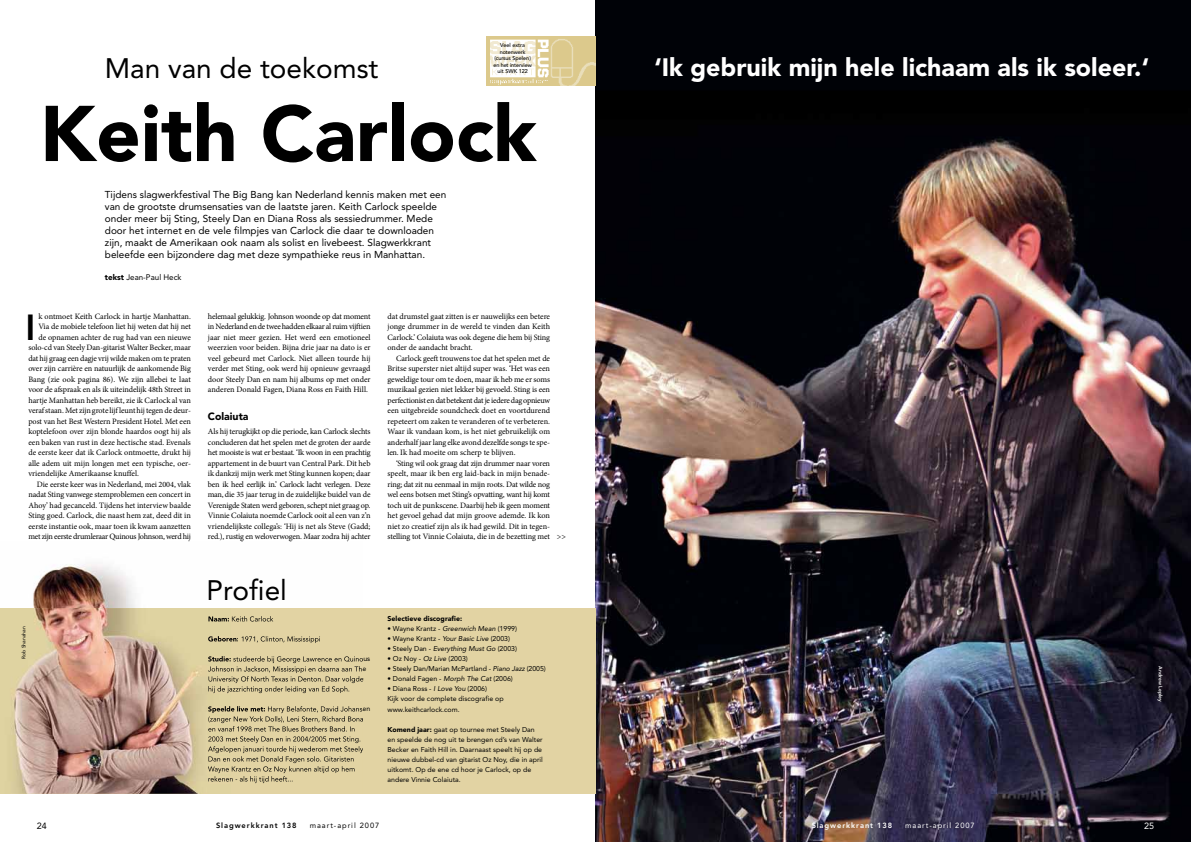
<style>
.page{position:relative;width:1191px;height:842px;background:#fff}
.page>*{position:absolute;margin:0;border:0;box-sizing:border-box;transform-origin:0 0}
.t1{font:900 78px "Avenir LT Std";color:#000}
.t2{font:800 36px "Avenir LT Std";color:#000}
.t3{font:28px "Avenir LT Std";color:#000}
.t4{font:900 25px "Avenir LT Std";color:#fff}
.t5{font:900 10.5px "Avenir LT Std";color:#000}
.t6{font:10px/12px "Avenir LT Std";color:#000}
.t7{font:9px "Avenir LT Std";color:#000}
.t8{font:9px "Avenir LT Std";color:#fff}
.t9{font:8.2px/10.5px "Minion Pro";letter-spacing:-.01em;color:#000;text-align:justify}
.t10{font:8.2px "Minion Pro";letter-spacing:-.03em;color:#000}
.t11{font:8px "Avenir LT Std";color:#000}
.t12{font:800 7.5px "Avenir LT Std";letter-spacing:.125em;color:#000}
.t13{font:800 7.5px "Avenir LT Std";letter-spacing:.125em;color:#fff}
.t14{font:7.5px "Avenir LT Std";letter-spacing:.125em;color:#000}
.t15{font:7.5px "Avenir LT Std";letter-spacing:.125em;color:#fff}
.t16{font:7px/10px "Avenir LT Std";color:#000}
.t17{font:900 7px "Avenir LT Std";color:#000}
.t18{font:500 5.5px/6.5px "Avenir LT Std";letter-spacing:-.02em;color:#000;text-align:center}
.t19{font:800 5px "Avenir LT Std";color:#fff}
.t20{font:5px "Avenir LT Std";color:#000}
.s1{font-weight:900}
.s2{font-style:italic}
</style>
<div class="page">
<img style="left:595px;top:0;width:596px;height:842px">
<div style="left:0;top:608px;width:595px;height:186px;background:#e2d3a3"></div>
<img style="left:11px;top:564px;width:350px;height:230px">
<img style="left:208px;top:616px;width:21px;height:5px">
<img style="left:229px;top:616px;width:44px;height:5px">
<img style="left:208px;top:636px;width:30px;height:5px">
<img style="left:239px;top:636px;width:81px;height:7px">
<img style="left:208px;top:656px;width:23px;height:5px">
<img style="left:231px;top:656px;width:132px;height:7px">
<img style="left:208px;top:666px;width:155px;height:7px">
<img style="left:208px;top:676px;width:155px;height:7px">
<img style="left:208px;top:686px;width:141px;height:7px">
<img style="left:208px;top:706px;width:57px;height:7px">
<img style="left:265px;top:706px;width:98px;height:7px">
<img style="left:208px;top:716px;width:155px;height:7px">
<img style="left:208px;top:726px;width:147px;height:5px">
<img style="left:208px;top:736px;width:153px;height:7px">
<img style="left:208px;top:746px;width:155px;height:7px">
<img style="left:208px;top:756px;width:146px;height:7px">
<img style="left:208px;top:766px;width:146px;height:7px">
<img style="left:208px;top:776px;width:85px;height:7px">
<img style="left:486px;top:37px;width:109px;height:49px">
<p class="t18" style="left:493px;top:42px;width:40px">Veel extra notenwerk (cursus Spelen) en het interview uit SWK 122</p>
<h3 class="t3" style="left:105px;top:52px;width:275px">Man van de toekomst</h3>
<h3 class="t4" style="left:654px;top:52px;width:496px">‘Ik gebruik mijn hele lichaam als ik soleer.‘</h3>
<h1 class="t1" style="left:40px;top:87px;width:498px">Keith Carlock</h1>
<p class="t6" style="left:105px;top:188px;width:343px">Tijdens slagwerkfestival The Big Bang kan Nederland kennis maken met een van de grootste drumsensaties van de laatste jaren. Keith Carlock speelde onder meer bij Sting, Steely Dan en Diana Ross als sessiedrummer. Mede door het internet en de vele filmpjes van Carlock die daar te downloaden zijn, maakt de Amerikaan ook naam als solist en livebeest. Slagwerkkrant beleefde een bijzondere dag met deze sympathieke reus in Manhattan.</p>
<p class="t11" style="left:105px;top:273px;width:78px"><span class="s1">tekst</span> Jean-Paul Heck</p>
<h2 class="t2" style="left:26px;top:306px;width:11px">I</h2>
<p class="t9" style="left:38px;top:311px;width:154px">k ontmoet Keith Carlock in hartje Manhattan.</p>
<p class="t9" style="left:38px;top:322px;width:154px">Via de mobiele telefoon liet hij weten dat hij net</p>
<p class="t9" style="left:38px;top:332px;width:154px">de opnamen achter de rug had van een nieuwe</p>
<p class="t9" style="left:28px;top:343px;width:164px">solo-cd van Steely Dan-gitarist Walter Becker, maar</p>
<p class="t9" style="left:28px;top:353px;width:164px">dat hij graag een dagje vrij wilde maken om te praten</p>
<p class="t9" style="left:28px;top:364px;width:164px">over zijn carrière en natuurlijk de aankomende Big</p>
<p class="t9" style="left:28px;top:374px;width:164px">Bang (zie ook pagina 86). We zijn allebei te laat</p>
<p class="t9" style="left:28px;top:385px;width:164px">voor de afspraak en als ik uiteindelijk 48th Street in</p>
<p class="t9" style="left:28px;top:395px;width:164px">hartje Manhattan heb bereikt, zie ik Carlock al van</p>
<p class="t9" style="left:28px;top:406px;width:164px">veraf staan. Met zijn grote lijf leunt hij tegen de deur-</p>
<p class="t9" style="left:28px;top:416px;width:164px">post van het Best Western President Hotel. Met een</p>
<p class="t9" style="left:28px;top:427px;width:164px">koptelefoon over zijn blonde haardos oogt hij als</p>
<p class="t9" style="left:28px;top:437px;width:164px">een baken van rust in deze hectische stad. Evenals</p>
<p class="t9" style="left:28px;top:448px;width:164px">de eerste keer dat ik Carlock ontmoette, drukt hij</p>
<p class="t9" style="left:28px;top:458px;width:164px">alle adem uit mijn longen met een typische, oer-</p>
<p class="t9" style="left:28px;top:469px;width:112px">vriendelijke Ameri kaanse knuffel.</p>
<p class="t9" style="left:37px;top:479px;width:156px">Die eerste keer was in Nederland, mei 2004, vlak</p>
<p class="t9" style="left:28px;top:490px;width:164px">nadat Sting vanwege stemproblemen een concert in</p>
<p class="t9" style="left:28px;top:500px;width:164px">Ahoy’ had gecanceld. Tijdens het interview baalde</p>
<p class="t9" style="left:28px;top:511px;width:164px">Sting goed. Carlock, die naast hem zat, deed dit in</p>
<p class="t9" style="left:28px;top:521px;width:164px">eerste instantie ook, maar toen ik kwam aanzetten</p>
<p class="t10" style="left:28px;top:532px;width:164px">met zijn eerste drumleraar Quinous Johnson, werd hij</p>
<p class="t20" style="left:21px;top:659px;width:34px;rotate:-90deg">Rob Shanahan</p>
<p class="t9" style="left:208px;top:311px;width:164px">helemaal gelukkig. Johnson woonde op dat moment in Nederland en de twee hadden elkaar al ruim vijftien jaar niet meer gezien. Het werd een emotioneel weerzien voor beiden. Bijna drie jaar na dato is er veel gebeurd met Carlock. Niet alleen tourde hij verder met Sting, ook werd hij opnieuw gevraagd door Steely Dan en nam hij albums op met onder anderen Donald Fagen, Diana Ross en Faith Hill.</p>
<p class="t5" style="left:208px;top:410px;width:42px">Colaiuta</p>
<p class="t9" style="left:208px;top:427px;width:164px">Als hij terugkijkt op die periode, kan Carlock slechts concluderen dat het spelen met de groten der aarde het mooiste is wat er bestaat. ‘Ik woon in een prachtig appartement in de buurt van Central Park. Dit heb ik dankzij mijn werk met Sting kunnen kopen; daar ben ik heel eerlijk in.’ Carlock lacht verlegen. Deze man, die 35 jaar terug in de zuidelijke buidel van de Verenigde Staten werd geboren, schept niet graag op.<br>Vinnie Colaiuta noemde Carlock ooit al een van z’n vriendelijkste collega’s: ‘Hij is net als Steve (Gadd; red.), rustig en weloverwogen. Maar zodra hij achter</p>
<h3 class="t3" style="left:206px;top:573px;width:82px">Profiel</h3>
<p class="t9" style="left:387px;top:311px;width:164px">dat drumstel gaat zitten is er nauwelijks een betere jonge drummer in de wereld te vinden dan Keith Carlock.’ Colaiuta was ook degene die hem bij Sting onder de aandacht bracht.</p>
<p class="t9" style="left:387px;top:353px;width:164px;text-indent:9px">Carlock geeft trouwens toe dat het spelen met de Britse superster niet altijd super was. ‘Het was een geweldige tour om te doen, maar ik heb me er soms muzikaal gezien niet lekker bij gevoeld. Sting is een perfectionist en dat betekent dat je iedere dag opnieuw een uitgebreide soundcheck doet en voortdurend repeteert om zaken te veranderen of te verbeteren.<br>Waar ik vandaan kom, is het niet gebruikelijk om anderhalf jaar lang elke avond dezelfde songs te spe&shy;len. Ik had moeite om scherp te blijven.</p>
<p class="t9" style="left:387px;top:458px;width:164px;text-indent:9px">‘Sting wil ook graag dat zijn drummer naar voren speelt, maar ik ben erg laid-back in mijn benade&shy;ring; dat zit nu eenmaal in mijn roots. Dat wilde nog wel eens botsen met Sting’s opvatting, want hij komt toch uit de punkscene. Daarbij heb ik geen moment het gevoel gehad dat mijn groove ademde. Ik kon niet zo creatief zijn als ik had gewild. Dit in tegen&shy;stelling tot Vinnie Colaiuta, die in de bezetting met</p>
<p class="t9" style="left:557px;top:532px;width:11px">&gt;&gt;</p>
<p class="t17" style="left:387px;top:615px;width:76px">Selectieve discografie:</p>
<p class="t16" style="left:387px;top:624px;width:131px">• Wayne Krantz - <span class="s2">Greenwich Mean</span> (1999)</p>
<p class="t16" style="left:387px;top:634px;width:124px">• Wayne Krantz - <span class="s2">Your Basic Live</span> (2003)</p>
<p class="t16" style="left:387px;top:644px;width:131px">• Steely Dan - <span class="s2">Everything Must Go</span> (2003)</p>
<p class="t16" style="left:387px;top:654px;width:82px">• Oz Noy - <span class="s2">Oz Live</span> (2003)</p>
<p class="t16" style="left:387px;top:664px;width:160px">• Steely Dan/Marian McPartland - <span class="s2">Piano Jazz</span> (2005)</p>
<p class="t16" style="left:387px;top:674px;width:127px">• Donald Fagen - <span class="s2">Morph The Cat</span> (2006)</p>
<p class="t16" style="left:387px;top:684px;width:118px">• Diana Ross - <span class="s2">I Love You</span> (2006)<br>Kijk voor de complete discografie op www.keithcarlock.com.</p>
<p class="t16" style="left:387px;top:724px;width:157px"><span class="s1">Komend jaar:</span> gaat op tournee met Steely Dan en speelde de nog uit te brengen cd’s van Walter Becker en Faith Hill in. Daarnaast speelt hij op de nieuwe dubbel-cd van gitarist Oz Noy, die in april uitkomt. Op de ene cd hoor je Carlock, op de andere Vinnie Colaiuta.</p>
<p class="t19" style="left:1163px;top:666px;width:37px;rotate:90deg">Andrew Lepley</p>
<p class="t7" style="left:37px;top:820px;width:12px">24</p>
<p class="t12" style="left:216px;top:821px;width:82px">Slagwerkkrant 138</p>
<p class="t14" style="left:310px;top:821px;width:71px">maart-april 2007</p>
<p class="t13" style="left:811px;top:821px;width:82px">Slagwerkkrant 138</p>
<p class="t15" style="left:905px;top:821px;width:71px">maart-april 2007</p>
<p class="t8" style="left:1144px;top:820px;width:12px">25</p>
</div>
